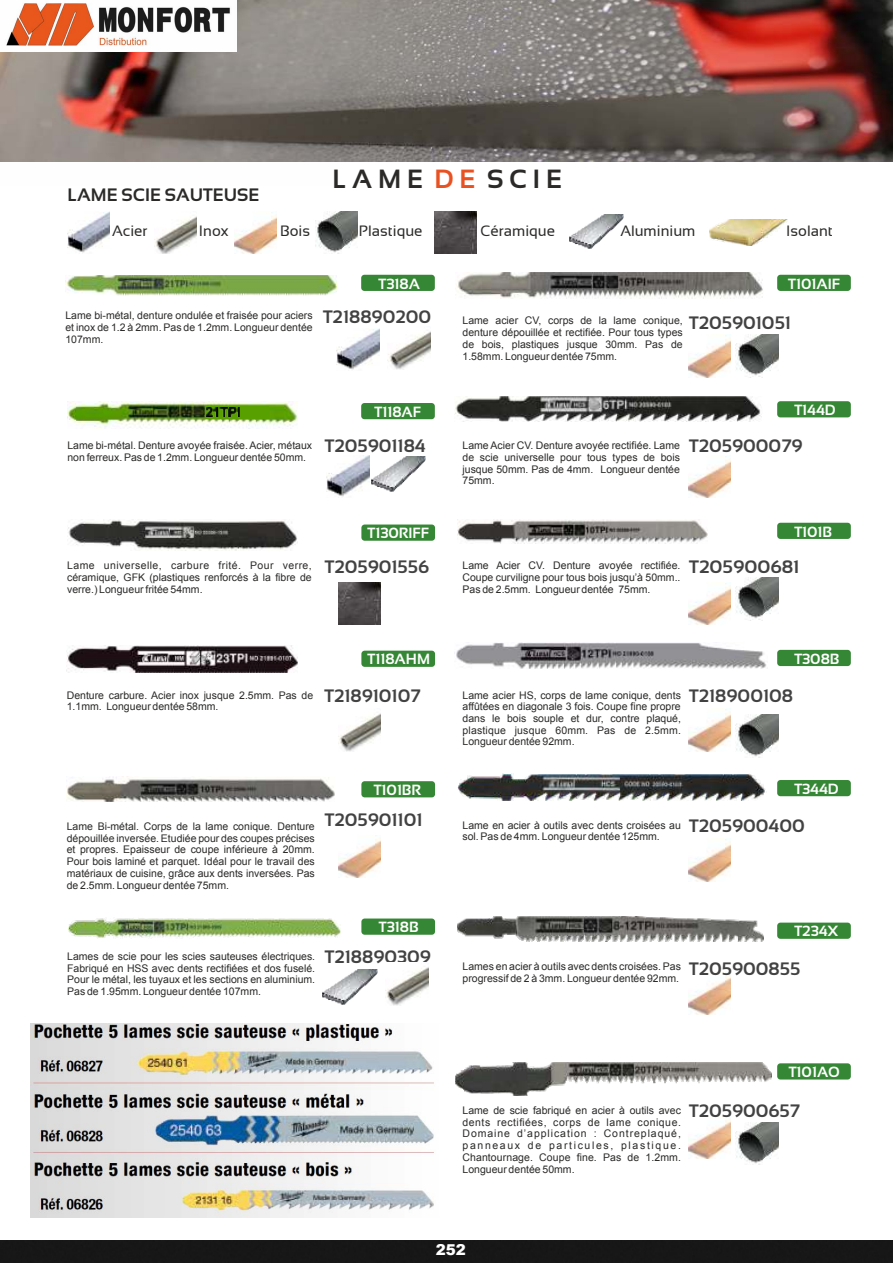
<style>
.page{position:relative;width:893px;height:1263px;background:#fff}
.page>*{position:absolute;margin:0;border:0;box-sizing:border-box;transform-origin:0 0}
.t1{font:700 26.4px "Sansation";letter-spacing:.22em;color:#2b2a29}
.t2{font:700 18px "Sansation";color:#434242}
.t3{font:700 18px "Sansation";color:#2b2a29}
.t4{font:15px "Sansation";color:#2b2a29}
.t5{font:900 15px "Arial";color:#fff}
.t6{font:700 14.85px "Sansation";color:#fefefe}
.t7{font:10.5px/11.7px "Arial";color:#2b2a29;text-align:justify}
.t8{font:10.5px/11.7px "Arial";letter-spacing:.05em;color:#2b2a29}
.t9{font:900 10.5px "Arial";color:#fff}
.s1{color:#e85222}
.s2{font-family:"Sansation";font-weight:700;font-size:18px;color:#434242}
</style>
<div class="page">
<img style="left:388px;top:332px;width:42px;height:37px">
<img style="left:688px;top:709px;width:43px;height:42px">
<img style="left:688px;top:839px;width:43px;height:42px">
<img style="left:688px;top:972px;width:43px;height:42px">
<img style="left:688px;top:456px;width:43px;height:42px">
<img style="left:688px;top:335px;width:43px;height:42px">
<img style="left:736px;top:335px;width:42px;height:42px">
<img style="left:338px;top:835px;width:43px;height:42px">
<img style="left:455px;top:396px;width:307px;height:26px">
<img style="left:457px;top:519px;width:251px;height:25px">
<img style="left:66px;top:777px;width:269px;height:24px">
<img style="left:68px;top:519px;width:230px;height:32px">
<img style="left:327px;top:455px;width:42px;height:42px">
<img style="left:67px;top:402px;width:231px;height:27px">
<img style="left:205px;top:406px;width:63px;height:12px">
<img style="left:207px;top:408px;width:32px;height:9px">
<img style="left:456px;top:642px;width:310px;height:27px">
<img style="left:455px;top:272px;width:308px;height:26px">
<img style="left:67px;top:645px;width:231px;height:28px">
<img style="left:65px;top:275px;width:271px;height:21px">
<img style="left:337px;top:328px;width:42px;height:42px">
<img style="left:338px;top:713px;width:43px;height:38px">
<img style="left:688px;top:583px;width:43px;height:42px">
<img style="left:736px;top:577px;width:42px;height:43px">
<img style="left:67px;top:211px;width:43px;height:42px">
<img style="left:386px;top:967px;width:42px;height:38px">
<img style="left:154px;top:216px;width:43px;height:38px">
<img style="left:315px;top:211px;width:43px;height:43px">
<img style="left:234px;top:212px;width:43px;height:42px">
<img style="left:338px;top:582px;width:43px;height:43px">
<img style="left:434px;top:211px;width:43px;height:43px">
<div style="left:361px;top:524px;width:74px;height:17px;background:#368735;border-radius:3px"></div>
<div style="left:361px;top:651px;width:74px;height:16px;background:#368735;border-radius:3px"></div>
<div style="left:361px;top:781px;width:74px;height:16px;background:#368735;border-radius:3px"></div>
<div style="left:361px;top:918px;width:74px;height:17px;background:#368735;border-radius:3px"></div>
<div style="left:361px;top:403px;width:74px;height:16px;background:#368735;border-radius:3px"></div>
<div style="left:361px;top:275px;width:74px;height:16px;background:#368735;border-radius:3px"></div>
<div style="left:777px;top:275px;width:74px;height:16px;background:#368735;border-radius:3px"></div>
<div style="left:777px;top:401px;width:74px;height:16px;background:#368735;border-radius:3px"></div>
<div style="left:777px;top:523px;width:74px;height:16px;background:#368735;border-radius:3px"></div>
<div style="left:777px;top:650px;width:74px;height:16px;background:#368735;border-radius:3px"></div>
<div style="left:777px;top:780px;width:74px;height:16px;background:#368735;border-radius:3px"></div>
<div style="left:777px;top:922px;width:74px;height:17px;background:#368735;border-radius:3px"></div>
<img style="left:457px;top:774px;width:309px;height:26px">
<img style="left:69px;top:918px;width:272px;height:20px">
<img style="left:569px;top:214px;width:55px;height:35px">
<img style="left:323px;top:969px;width:54px;height:36px">
<img style="left:457px;top:916px;width:306px;height:26px">
<img style="left:709px;top:219px;width:79px;height:27px">
<img style="left:371px;top:456px;width:55px;height:36px">
<img style="left:736px;top:715px;width:42px;height:42px">
<img style="left:455px;top:1062px;width:316px;height:33px">
<div style="left:777px;top:1063px;width:74px;height:16px;background:#368735;border-radius:3px"></div>
<img style="left:688px;top:1116px;width:43px;height:42px">
<img style="left:736px;top:1122px;width:42px;height:43px">
<img style="left:30px;top:1023px;width:404px;height:194px">
<img style="left:0;top:0;width:893px;height:161px">
<div style="left:0;top:1240px;width:893px;height:23px;background:#171717"></div>
<img style="left:0;top:0;width:236px;height:52px">
<h2 class="t3" style="left:68px;top:188px;width:193px">LAME SCIE SAUTEUSE</h2>
<h1 class="t1" style="left:332px;top:169px;width:231px">LAME <span class="s1">DE</span> SCIE</h1>
<h3 class="t4" style="left:112px;top:225px;width:37px">Acier</h3>
<h3 class="t4" style="left:199px;top:225px;width:31px">Inox</h3>
<h3 class="t4" style="left:280px;top:225px;width:32px">Bois</h3>
<h3 class="t4" style="left:359px;top:225px;width:65px">Plastique</h3>
<h3 class="t4" style="left:480px;top:225px;width:76px">Céramique</h3>
<h3 class="t6" style="left:379px;top:278px;width:43px">T318A</h3>
<h3 class="t6" style="left:788px;top:278px;width:54px">T101AIF</h3>
<h3 class="t4" style="left:620px;top:225px;width:77px">Aluminium</h3>
<h3 class="t4" style="left:786px;top:225px;width:48px">Isolant</h3>
<p class="t7" style="left:65px;top:310px;width:367px;text-align:left">Lame bi-métal, denture ondulée et fraisée pour aciers <span class="s2">T218890200 </span>et inox de 1.2 à 2mm. Pas de 1.2mm. Longueur dentée<br>107mm.</p>
<h2 class="t2" style="left:689px;top:316px;width:103px">T205901051</h2>
<p class="t7" style="left:463px;top:315px;width:222px">Lame acier CV, corps de la lame conique, denture dépouillée et rectifiée. Pour tous types de bois, plastiques jusque 30mm. Pas de 1.58mm. Longueur dentée 75mm.</p>
<h3 class="t6" style="left:375px;top:406px;width:48px">T118AF</h3>
<h3 class="t6" style="left:794px;top:404px;width:43px">T144D</h3>
<p class="t7" style="left:67px;top:440px;width:246px">Lame bi-métal. Denture avoyée fraisée. Acier, métaux non ferreux. Pas de 1.2mm. Longueur dentée 50mm.</p>
<h2 class="t2" style="left:325px;top:439px;width:102px">T205901184</h2>
<p class="t7" style="left:463px;top:440px;width:219px">Lame Acier CV. Denture avoyée rectifiée. Lame de scie universelle pour tous types de bois jusque 50mm. Pas de 4mm. Longueur dentée 75mm.</p>
<h2 class="t2" style="left:689px;top:439px;width:115px">T205900079</h2>
<h3 class="t6" style="left:368px;top:527px;width:63px">T130RIFF</h3>
<h3 class="t6" style="left:794px;top:526px;width:39px">T101B</h3>
<p class="t7" style="left:67px;top:560px;width:246px">Lame universelle, carbure frité. Pour verre, céramique, GFK (plastiques renforcés à la fibre de verre.) Longueur fritée 54mm.</p>
<h2 class="t2" style="left:325px;top:560px;width:106px">T205901556</h2>
<p class="t7" style="left:463px;top:560px;width:219px">Lame Acier CV. Denture avoyée rectifiée.<br>Coupe curviligne pour tous bois jusqu’à 50mm..<br>Pas de 2.5mm. Longueur dentée 75mm.</p>
<h2 class="t2" style="left:689px;top:560px;width:112px">T205900681</h2>
<h3 class="t6" style="left:368px;top:653px;width:64px">T118AHM</h3>
<h3 class="t6" style="left:794px;top:653px;width:47px">T308B</h3>
<p class="t7" style="left:67px;top:689px;width:248px">Denture carbure. Acier inox jusque 2.5mm. Pas de<br>1.1mm. Longueur dentée 58mm.</p>
<h2 class="t2" style="left:324px;top:689px;width:98px">T218910107</h2>
<p class="t7" style="left:463px;top:689px;width:220px">Lame acier HS, corps de lame conique, dents affûtées en diagonale 3 fois. Coupe fine propre dans le bois souple et dur, contre plaqué, plastique jusque 60mm. Pas de 2.5mm.<br>Longueur dentée 92mm.</p>
<h2 class="t2" style="left:689px;top:689px;width:105px">T218900108</h2>
<h3 class="t6" style="left:374px;top:784px;width:49px">T101BR</h3>
<h3 class="t6" style="left:794px;top:783px;width:46px">T344D</h3>
<p class="t7" style="left:67px;top:820px;width:249px">Lame Bi-métal. Corps de la lame conique. Denture dépouillée inversée. Etudiée pour des coupes précises et propres. Epaisseur de coupe inférieure à 20mm.<br>Pour bois laminé et parquet. Idéal pour le travail des matériaux de cuisine, grâce aux dents inversées. Pas de 2.5mm. Longueur dentée 75mm.</p>
<h2 class="t2" style="left:325px;top:813px;width:99px">T205901101</h2>
<p class="t7" style="left:463px;top:819px;width:220px">Lame en acier à outils avec dents croisées au sol. Pas de 4mm. Longueur dentée 125mm.</p>
<h2 class="t2" style="left:689px;top:819px;width:117px">T205900400</h2>
<h3 class="t6" style="left:379px;top:921px;width:41px">T318B</h3>
<h3 class="t6" style="left:794px;top:925px;width:46px">T234X</h3>
<p class="t7" style="left:67px;top:950px;width:249px">Lames de scie pour les scies sauteuses électriques.<br>Fabriqué en HSS avec dents rectifiées et dos fuselé.<br>Pour le métal, les tuyaux et les sections en aluminium.<br>Pas de 1.95mm. Longueur dentée 107mm.</p>
<h2 class="t2" style="left:325px;top:950px;width:107px">T218890309</h2>
<p class="t7" style="left:463px;top:960px;width:220px">Lames en acier à outils avec dents croisées. Pas progressif de 2 à 3mm. Longueur dentée 92mm.</p>
<h2 class="t2" style="left:689px;top:961px;width:112px">T205900855</h2>
<h3 class="t6" style="left:789px;top:1066px;width:53px">T101AO</h3>
<p class="t8" style="left:462px;top:1104px;width:339px">Lame de scie fabriqué en acier à outils avec <span class="s2">T205900657 </span>dents rectifiées, corps de lame conique.<br>Domaine d’application : Contreplaqué,<br>panneaux de particules, plastique.<br>Chantournage. Coupe fine. Pas de 1.2mm.<br>Longueur dentée 50mm.</p>
<p class="t9" style="left:436px;top:1237px;width:23px">399</p>
<h3 class="t5" style="left:436px;top:1239px;width:32px">252</h3>
</div>
